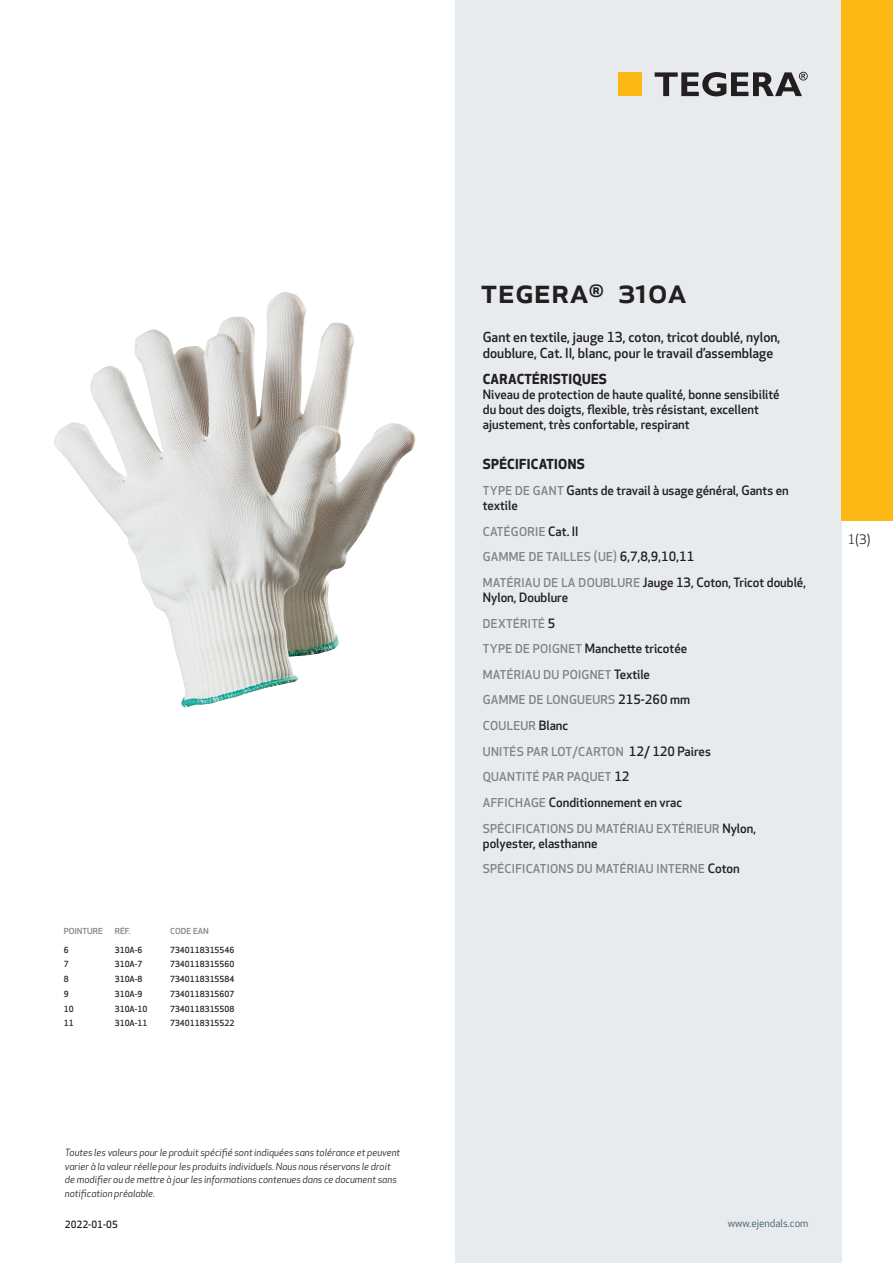
<style>
.page{position:relative;width:893px;height:1263px;background:#fff}
.page>*{position:absolute;margin:0;border:0;box-sizing:border-box;transform-origin:0 0}
.prodname{font:500 34.5px "Apex New";color:#231f20}
.Funktion_body{font:500 13.5px/16.5px "Apex New";color:#231f20}
.Funktion_body-2{font:700 13.5px "Apex New";letter-spacing:.025em;color:#231f20}
.t1{font:12.75px "Apex New";color:#231f20}
.Funktion_body-3{font:500 12.6px/15px "Apex New";color:#231f20}
.Funktion_body-4{font:500 12px "Apex New";letter-spacing:.025em;color:#808285}
.t2{font:10.5px "Apex New";color:#405968}
.t3{font:italic 9.75px/13.5px "Apex New";color:#231f20}
.t4{font:500 9.75px "Apex New";color:#231f20}
.ArticleTable_body{font:500 8.25px "Apex New";color:#231f20}
.ArticeTable_header{font:500 8.1px "Apex New";color:#808285;scale:1.06 1}
.s1{font-size:12px;color:#808285}
.s2{font-size:12.6px;color:#231f20}
</style>
<div class="page">
<div style="left:455px;top:0;width:387px;height:1263px;background:#e8ebee"></div>
<div style="left:842px;top:0;width:51px;height:520px;background:#fcb814"></div>
<img style="left:54px;top:299px;width:286px;height:409px">
<div style="left:618px;top:72px;width:24px;height:24px;background:#fcb814"></div>
<svg style="left:655px;top:72px;width:153px;height:24px"></svg>
<p class="ArticeTable_header" style="left:64px;top:925px;width:38px">POINTURE</p>
<p class="ArticeTable_header" style="left:115px;top:925px;width:16px">RÉF.</p>
<p class="ArticeTable_header" style="left:170px;top:925px;width:38px">CODE EAN</p>
<p class="ArticleTable_body" style="left:64px;top:944px;width:6px">6</p>
<p class="ArticleTable_body" style="left:115px;top:944px;width:29px">310A-6</p>
<p class="ArticleTable_body" style="left:170px;top:944px;width:66px">7340118315546</p>
<p class="ArticleTable_body" style="left:64px;top:959px;width:6px">7</p>
<p class="ArticleTable_body" style="left:115px;top:959px;width:29px">310A-7</p>
<p class="ArticleTable_body" style="left:170px;top:959px;width:66px">7340118315560</p>
<p class="ArticleTable_body" style="left:64px;top:973px;width:6px">8</p>
<p class="ArticleTable_body" style="left:115px;top:973px;width:29px">310A-8</p>
<p class="ArticleTable_body" style="left:170px;top:973px;width:66px">7340118315584</p>
<p class="ArticleTable_body" style="left:64px;top:988px;width:6px">9</p>
<p class="ArticleTable_body" style="left:115px;top:988px;width:29px">310A-9</p>
<p class="ArticleTable_body" style="left:170px;top:988px;width:66px">7340118315607</p>
<p class="ArticleTable_body" style="left:64px;top:1003px;width:11px">10</p>
<p class="ArticleTable_body" style="left:115px;top:1003px;width:34px">310A-10</p>
<p class="ArticleTable_body" style="left:170px;top:1003px;width:66px">7340118315508</p>
<p class="ArticleTable_body" style="left:64px;top:1018px;width:11px">11</p>
<p class="ArticleTable_body" style="left:115px;top:1018px;width:34px">310A-11</p>
<p class="ArticleTable_body" style="left:170px;top:1018px;width:66px">7340118315522</p>
<p class="t3" style="left:65px;top:1146px;width:337px">Toutes les valeurs pour le produit spécifié sont indiquées sans tolérance et peuvent varier à la valeur réelle pour les produits individuels. Nous nous réservons le droit de modifier ou de mettre à jour les informations contenues dans ce document sans notification préalable.</p>
<p class="t4" style="left:65px;top:1218px;width:54px">2022-01-05</p>
<p class="prodname" style="left:480px;top:267px;width:208px">TEGERA<sup>®</sup> 310A</p>
<p class="Funktion_body" style="left:483px;top:328px;width:299px">Gant en textile, jauge 13, coton, tricot doublé, nylon, doublure, Cat. II, blanc, pour le travail d’assemblage</p>
<p class="Funktion_body-2" style="left:483px;top:369px;width:126px">CARACTÉRISTIQUES</p>
<p class="Funktion_body-3" style="left:483px;top:386px;width:298px">Niveau de protection de haute qualité, bonne sensibilité du bout des doigts, flexible, très résistant, excellent ajustement, très confortable, respirant</p>
<p class="Funktion_body-2" style="left:483px;top:455px;width:103px">SPÉCIFICATIONS</p>
<p class="Funktion_body-3" style="left:483px;top:483px;width:307px"><span class="s1">TYPE DE GANT</span> Gants de travail à usage général, Gants en textile</p>
<p class="Funktion_body-4" style="left:483px;top:523px;width:97px">CATÉGORIE <span class="s2">Cat. II</span></p>
<p class="Funktion_body-4" style="left:483px;top:549px;width:213px">GAMME DE TAILLES (UE) <span class="s2">6,7,8,9,10,11</span></p>
<p class="Funktion_body-3" style="left:483px;top:574px;width:325px"><span class="s1">MATÉRIAU DE LA DOUBLURE</span> Jauge 13, Coton, Tricot doublé,<br>Nylon, Doublure</p>
<p class="Funktion_body-4" style="left:483px;top:615px;width:74px">DEXTÉRITÉ <span class="s2">5</span></p>
<p class="Funktion_body-3" style="left:483px;top:641px;width:206px"><span class="s1">TYPE DE POIGNET</span> Manchette tricotée</p>
<p class="Funktion_body-4" style="left:483px;top:666px;width:169px">MATÉRIAU DU POIGNET <span class="s2">Textile</span></p>
<p class="Funktion_body-4" style="left:483px;top:692px;width:209px">GAMME DE LONGUEURS <span class="s2">215-260 mm</span></p>
<p class="Funktion_body-4" style="left:483px;top:718px;width:87px">COULEUR <span class="s2">Blanc</span></p>
<p class="Funktion_body-4" style="left:483px;top:743px;width:230px">UNITÉS PAR LOT/CARTON <span class="s2">12/ 120 Paires</span></p>
<p class="Funktion_body-4" style="left:483px;top:769px;width:148px">QUANTITÉ PAR PAQUET <span class="s2">12</span></p>
<p class="Funktion_body-3" style="left:483px;top:795px;width:201px"><span class="s1">AFFICHAGE</span> Conditionnement en vrac</p>
<p class="Funktion_body-4" style="left:483px;top:820px;width:275px">SPÉCIFICATIONS DU MATÉRIAU EXTÉRIEUR <span class="s2">Nylon,</span></p>
<p class="Funktion_body-3" style="left:483px;top:835px;width:116px">polyester, elasthanne</p>
<p class="Funktion_body-4" style="left:483px;top:861px;width:258px">SPÉCIFICATIONS DU MATÉRIAU INTERNE <span class="s2">Coton</span></p>
<p class="t1" style="left:848px;top:531px;width:24px">1(3)</p>
<p class="t2" style="left:728px;top:1217px;width:82px">www.ejendals.com</p>
</div>
